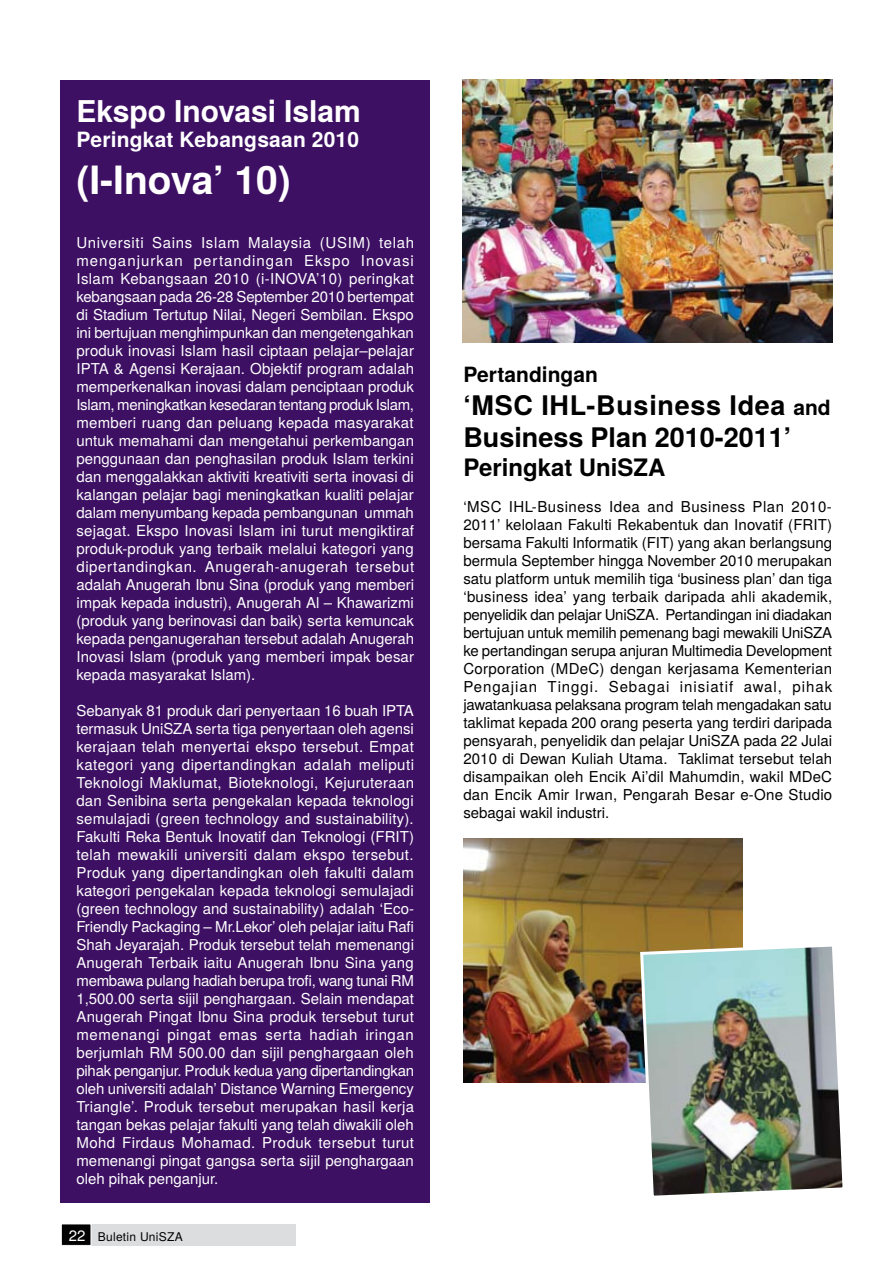
<style>
.page{position:relative;width:893px;height:1263px;background:#fff}
.page>*{position:absolute;margin:0;border:0;box-sizing:border-box;transform-origin:0 0}
.t1{font:700 39px "Te X Gyre Heros";color:#fff}
.t2{font:700 30px "Te X Gyre Heros";color:#fff}
.t3{font:700 27px/32.4px "Te X Gyre Heros";color:#000}
.t4{font:700 24px "Te X Gyre Heros";color:#000}
.t5{font:700 21px "Te X Gyre Heros";letter-spacing:.01em;color:#fff}
.t6{font:700 21px "Te X Gyre Heros";color:#000}
.t7{font:15px/18px "Te X Gyre Heros";color:#fff;text-align:justify}
.t8{font:15px/18px "Te X Gyre Heros";letter-spacing:.01em;color:#000;text-align:justify}
.t9{font:12px "Te X Gyre Heros";letter-spacing:.025em;color:#000}
.s1{font-size:15px;color:#fff}
.s2{font-size:21px}
</style>
<div class="page">
<div style="left:61px;top:1224px;width:235px;height:21px;background:#dcddde"></div>
<div style="left:61px;top:1224px;width:30px;height:21px;background:#000"></div>
<div style="left:61px;top:80px;width:369px;height:1122px;background:#3d1063"></div>
<img style="left:462px;top:80px;width:371px;height:262px">
<img style="left:464px;top:839px;width:278px;height:244px">
<img style="left:638px;top:942px;width:205px;height:254px">
<h2 class="t2" style="left:76px;top:88px;width:286px">Ekspo Inovasi Islam</h2>
<h3 class="t5" style="left:76px;top:123px;width:284px">Peringkat Kebangsaan 2010</h3>
<h1 class="t1" style="left:76px;top:150px;width:216px">(I-Inova’ 10)</h1>
<p class="t7" style="left:76px;top:232px;width:339px">Universiti Sains Islam Malaysia (USIM) telah menganjurkan pertandingan Ekspo Inovasi Islam Kebangsaan 2010 (i-INOVA’10) peringkat kebangsaan pada 26-28 September 2010 bertempat di Stadium Tertutup Nilai, Negeri Sembilan. Ekspo ini bertujuan menghimpunkan dan mengetengahkan produk inovasi Islam hasil ciptaan pelajar–pelajar IPTA &amp; Agensi Kerajaan. Objektif program adalah memperkenalkan inovasi dalam penciptaan produk Islam, meningkatkan kesedaran tentang produk Islam, memberi ruang dan peluang kepada masyarakat untuk memahami dan mengetahui perkembangan penggunaan dan penghasilan produk Islam terkini dan menggalakkan aktiviti kreativiti serta inovasi di kalangan pelajar bagi meningkatkan kualiti pelajar dalam menyumbang kepada pembangunan ummah sejagat. Ekspo Inovasi Islam ini turut mengiktiraf produk-produk yang terbaik melalui kategori yang dipertandingkan. Anugerah-anugerah tersebut adalah Anugerah Ibnu Sina (produk yang memberi impak kepada industri), Anugerah Al – Khawarizmi (produk yang berinovasi dan baik) serta kemuncak kepada penganugerahan tersebut adalah Anugerah Inovasi Islam (produk yang memberi impak besar kepada masyarakat Islam).</p>
<p class="t7" style="left:76px;top:700px;width:339px">Sebanyak 81 produk dari penyertaan 16 buah IPTA termasuk UniSZA serta tiga penyertaan oleh agensi kerajaan telah menyertai ekspo tersebut. Empat kategori yang dipertandingkan adalah meliputi Teknologi Maklumat, Bioteknologi, Kejuruteraan dan Senibina serta pengekalan kepada teknologi semulajadi (green technology and sustainability).<br>Fakulti Reka Bentuk Inovatif dan Teknologi (FRIT) telah mewakili universiti dalam ekspo tersebut.<br>Produk yang dipertandingkan oleh fakulti dalam kategori pengekalan kepada teknologi semulajadi (green technology and sustainability) adalah ‘Eco-Friendly Packaging – Mr.Lekor’ oleh pelajar iaitu Rafi Shah Jeyarajah. Produk tersebut telah memenangi Anugerah Terbaik iaitu Anugerah Ibnu Sina yang membawa pulang hadiah berupa trofi, wang tunai RM 1,500.00 serta sijil penghargaan. Selain mendapat Anugerah Pingat Ibnu Sina produk tersebut turut memenangi pingat emas serta hadiah iringan berjumlah RM 500.00 dan sijil penghargaan oleh pihak penganjur. Produk kedua yang dipertandingkan oleh universiti adalah’ Distance Warning Emergency Triangle’. Produk tersebut merupakan hasil kerja tangan bekas pelajar fakulti yang telah diwakili oleh Mohd Firdaus Mohamad. Produk tersebut turut memenangi pingat gangsa serta sijil penghargaan oleh pihak penganjur.</p>
<p class="t9" style="left:69px;top:1227px;width:115px"><span class="s1">22</span> Buletin UniSZA</p>
<h3 class="t6" style="left:463px;top:359px;width:136px">Pertandingan</h3>
<h3 class="t3" style="left:463px;top:387px;width:369px">‘MSC IHL-Business Idea <span class="s2">and<br></span>Business Plan 2010-2011’</h3>
<h3 class="t4" style="left:463px;top:449px;width:204px">Peringkat UniSZA</h3>
<p class="t8" style="left:463px;top:496px;width:370px">‘MSC IHL-Business Idea and Business Plan 2010- 2011’ kelolaan Fakulti Rekabentuk dan Inovatif (FRIT) bersama Fakulti Informatik (FIT) yang akan berlangsung bermula September hingga November 2010 merupakan satu platform untuk memilih tiga ‘business plan’ dan tiga ‘business idea’ yang terbaik daripada ahli akademik, penyelidik dan pelajar UniSZA. Pertandingan ini diadakan bertujuan untuk memilih pemenang bagi mewakili UniSZA ke pertandingan serupa anjuran Multimedia Development Corporation (MDeC) dengan kerjasama Kementerian Pengajian Tinggi. Sebagai inisiatif awal, pihak jawatankuasa pelaksana program telah mengadakan satu taklimat kepada 200 orang peserta yang terdiri daripada pensyarah, penyelidik dan pelajar UniSZA pada 22 Julai 2010 di Dewan Kuliah Utama. Taklimat tersebut telah disampaikan oleh Encik Ai’dil Mahumdin, wakil MDeC dan Encik Amir Irwan, Pengarah Besar e-One Studio sebagai wakil industri.</p>
</div>
